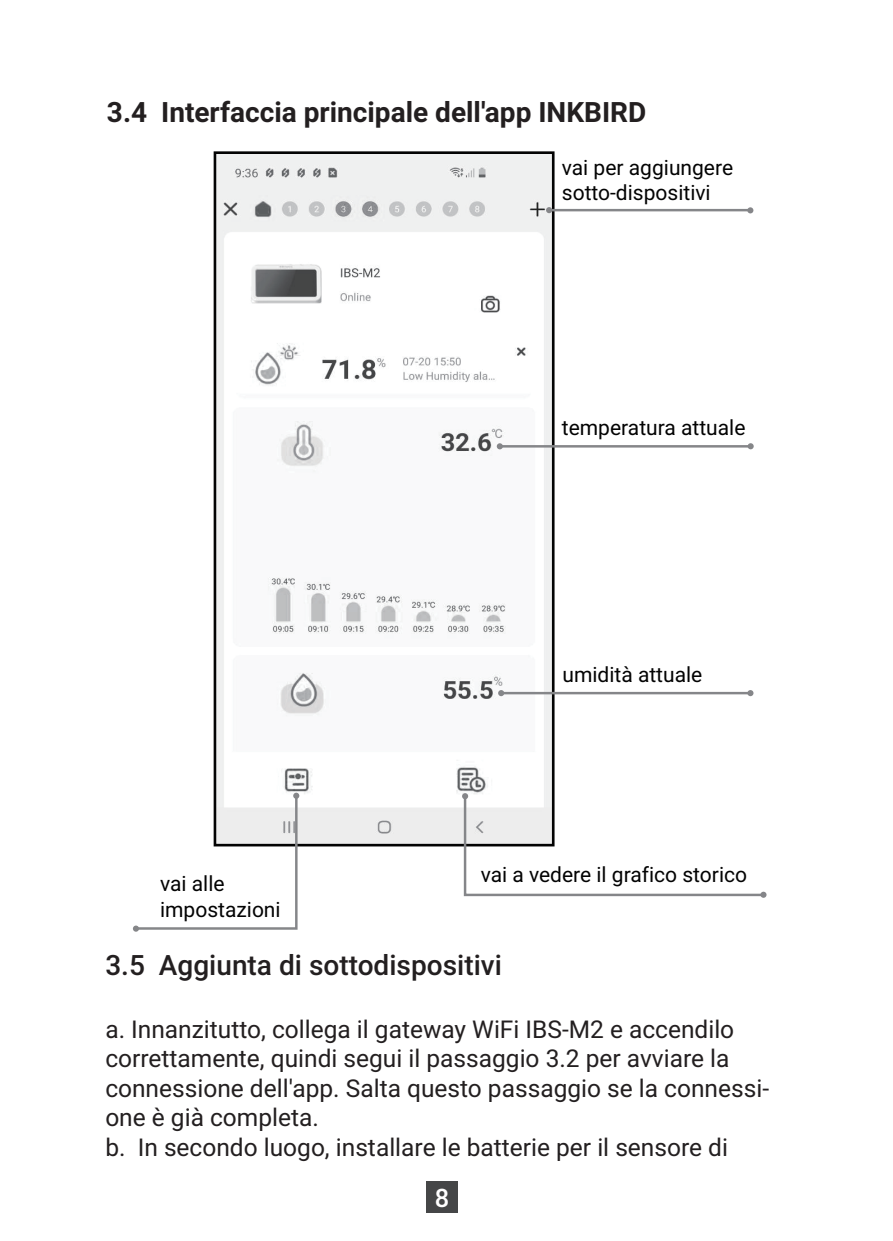
<style>
.page{position:relative;width:893px;height:1241px;background:#fff}
.page>*{position:absolute;margin:0;border:0;box-sizing:border-box;transform-origin:0 0}
.t1{font:700 28px "Roboto";color:#231f20}
.t2{font:500 28px "Roboto";color:#231f20}
.t3{font:500 25.55px "Roboto";color:#fff}
.t4{font:24.5px/29.4px "Roboto";color:#231f20}
.t5{font:21px/25.2px "Roboto";color:#030303}
</style>
<div class="page">
<img style="left:218px;top:155px;width:333px;height:687px">
<div style="left:214px;top:151px;width:341px;height:695px;border:3px solid #030303"></div>
<hr style="left:501px;top:691px;width:252px;height:3px;background:#858689">
<svg style="left:133px;top:791px;width:166px;height:140px"></svg>
<svg style="left:498px;top:690px;width:6px;height:6px"></svg>
<svg style="left:747px;top:690px;width:6px;height:6px"></svg>
<hr style="left:499px;top:445px;width:250px;height:2px;background:#858689">
<svg style="left:497px;top:443px;width:6px;height:6px"></svg>
<svg style="left:748px;top:443px;width:6px;height:6px"></svg>
<hr style="left:549px;top:209px;width:200px;height:2px;background:#858689">
<svg style="left:546px;top:207px;width:6px;height:6px"></svg>
<svg style="left:747px;top:207px;width:6px;height:6px"></svg>
<svg style="left:462px;top:792px;width:305px;height:105px"></svg>
<div style="left:427px;top:1180px;width:31px;height:31px;background:#454647"></div>
<p class="t1" style="left:107px;top:92px;width:541px">3.4 Interfaccia principale dell'app INKBIRD</p>
<p class="t5" style="left:562px;top:154px;width:173px">vai per aggiungere sotto-dispositivi</p>
<p class="t5" style="left:562px;top:414px;width:185px">temperatura attuale</p>
<p class="t5" style="left:160px;top:870px;width:122px">vai alle impostazioni</p>
<p class="t5" style="left:562px;top:661px;width:141px">umidità attuale</p>
<p class="t5" style="left:481px;top:861px;width:268px">vai a vedere il grafico storico</p>
<p class="t2" style="left:105px;top:945px;width:398px">3.5 Aggiunta di sottodispositivi</p>
<p class="t4" style="left:105px;top:1013px;width:665px">a. Innanzitutto, collega il gateway WiFi IBS-M2 e accendilo correttamente, quindi segui il passaggio 3.2 per avviare la connessione dell'app. Salta questo passaggio se la connessi&shy;one è già completa.<br>b. In secondo luogo, installare le batterie per il sensore di</p>
<p class="t3" style="left:435px;top:1179px;width:16px">8</p>
</div>
